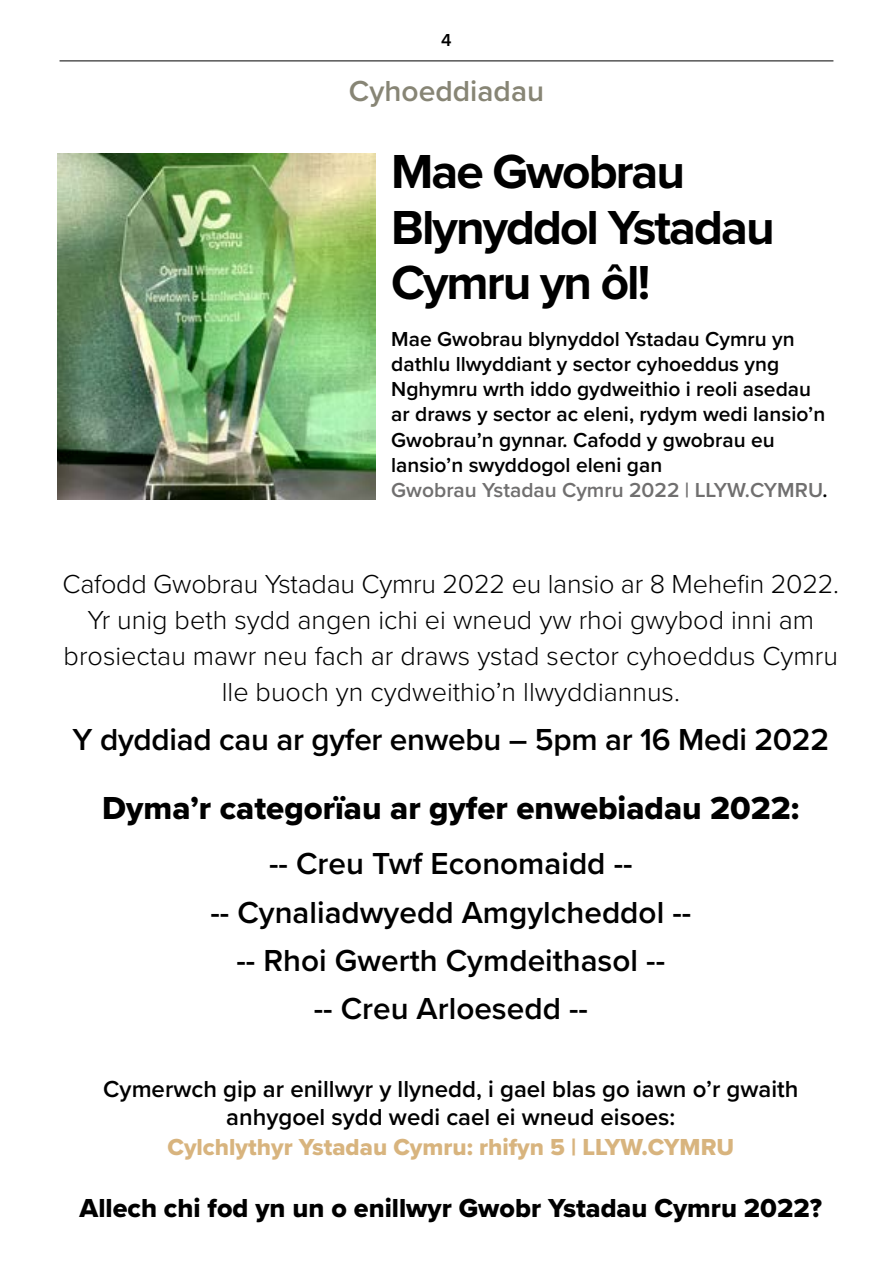
<style>
.page{position:relative;width:893px;height:1263px;background:#fff}
.page>*{position:absolute;margin:0;border:0;box-sizing:border-box;transform-origin:0 0}
.Update_text_12_pt{font:700 49.5px/55.5px "Proxima Nova";letter-spacing:-.04em;color:#000}
.H2_Sub_Heading_Brown{font:33px "Proxima Nova Extrabld";color:#000}
.Welcome_para{font:600 31.5px "Proxima Nova";color:#000}
.Body_Text{font:600 31.5px "Proxima Nova";letter-spacing:-.01em;color:#000}
.large_heading{font:600 30px "Proxima Nova";color:#878575}
.Body_Text-2{font:300 27px/36px "Proxima Nova";color:#000;text-align:center}
.Sub_Sub_Sub_heading{font:27px "Proxima Nova Extrabld";color:#000}
.Body_Text-3{font:600 24px/28.8px "Proxima Nova";color:#000;text-align:center}
.Body_Text-4{font:24px "Proxima Nova Extrabld";color:#d8b47e}
.Body_Text-5{font:600 21px/25.2px "Proxima Nova";color:#000}
.t1{font:600 18px "Proxima Nova";color:#000}
.s1{color:#706f6f}
</style>
<div class="page">
<hr style="left:60px;top:61px;width:773px;height:1px;background:#000">
<img style="left:58px;top:153px;width:317px;height:347px">
<p class="t1" style="left:441px;top:27px;width:12px">4</p>
<p class="large_heading" style="left:349px;top:68px;width:197px">Cyhoeddiadau</p>
<p class="Update_text_12_pt" style="left:391px;top:143px;width:385px">Mae Gwobrau<br>Blynyddol Ystadau<br>Cymru yn ôl!</p>
<p class="Body_Text-5" style="left:391px;top:325px;width:438px">Mae Gwobrau blynyddol Ystadau Cymru yn dathlu llwyddiant y sector cyhoeddus yng Nghymru wrth iddo gydweithio i reoli asedau ar draws y sector ac eleni, rydym wedi lansio’n Gwobrau’n gynnar. Cafodd y gwobrau eu lansio’n swyddogol eleni gan<br><span class="s1">Gwobrau Ystadau Cymru 2022 | LLYW.CYMRU</span>.</p>
<p class="Body_Text-2" style="left:63px;top:564px;width:778px">Cafodd Gwobrau Ystadau Cymru 2022 eu lansio ar 8 Mehefin 2022.<br>Yr unig beth sydd angen ichi ei wneud yw rhoi gwybod inni am brosiectau mawr neu fach ar draws ystad sector cyhoeddus Cymru lle buoch yn cydweithio’n llwyddiannus.</p>
<p class="Body_Text" style="left:73px;top:716px;width:758px">Y dyddiad cau ar gyfer enwebu – 5pm ar 16 Medi 2022</p>
<p class="H2_Sub_Heading_Brown" style="left:102px;top:784px;width:699px">Dyma’r categorïau ar gyfer enwebiadau 2022:</p>
<p class="Welcome_para" style="left:269px;top:840px;width:365px">-- Creu Twf Economaidd --</p>
<p class="Welcome_para" style="left:210px;top:888px;width:482px">-- Cynaliadwyedd Amgylcheddol --</p>
<p class="Welcome_para" style="left:237px;top:937px;width:430px">-- Rhoi Gwerth Cymdeithasol --</p>
<p class="Welcome_para" style="left:314px;top:985px;width:276px">-- Creu Arloesedd --</p>
<p class="Body_Text-3" style="left:103px;top:1073px;width:697px">Cymerwch gip ar enillwyr y llynedd, i gael blas go iawn o’r gwaith anhygoel sydd wedi cael ei wneud eisoes:</p>
<p class="Body_Text-4" style="left:167px;top:1128px;width:568px">Cylchlythyr Ystadau Cymru: rhifyn 5 | LLYW.CYMRU</p>
<p class="Sub_Sub_Sub_heading" style="left:80px;top:1188px;width:744px">Allech chi fod yn un o enillwyr Gwobr Ystadau Cymru 2022?</p>
</div>
